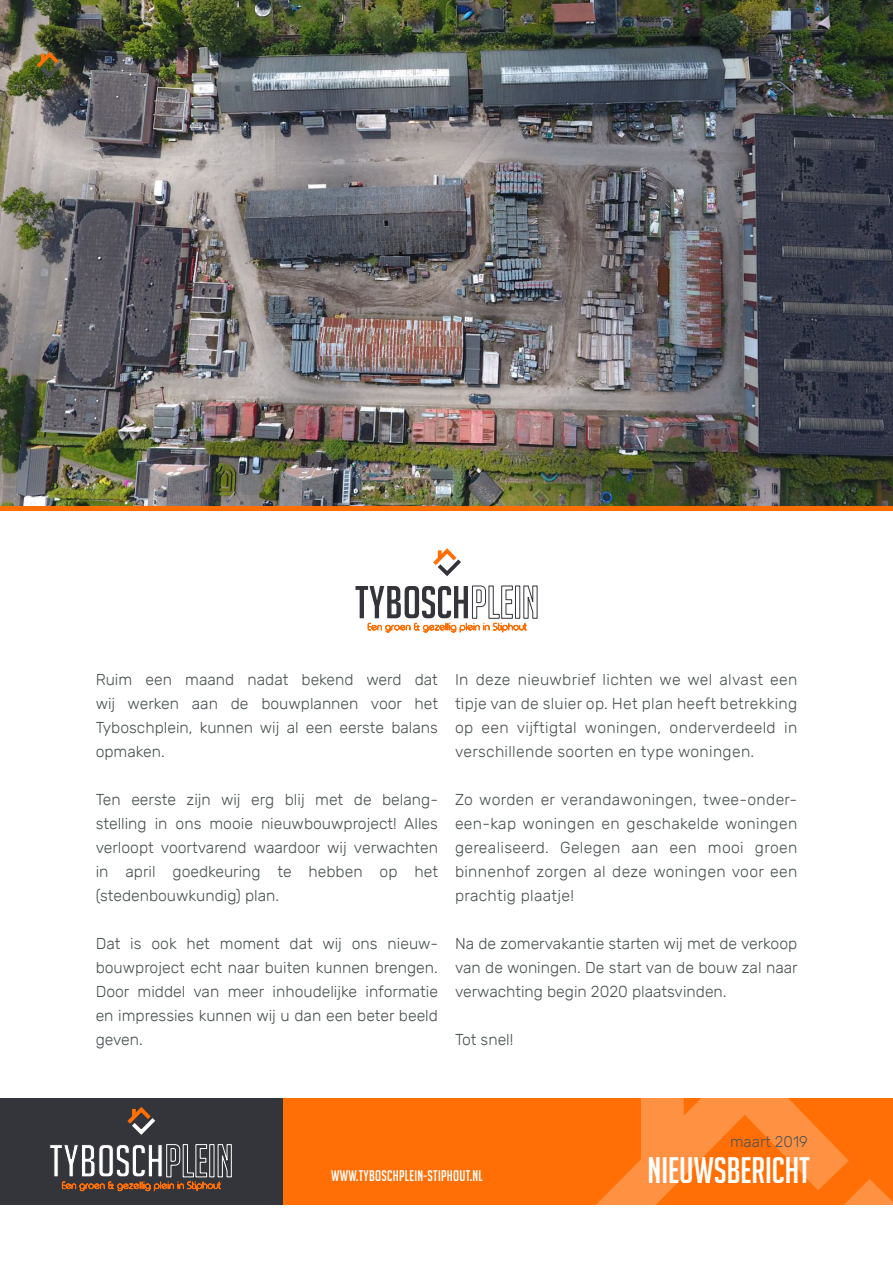
<style>
.page{position:relative;width:893px;height:1263px;background:#fff}
.page>*{position:absolute;margin:0;border:0;box-sizing:border-box;transform-origin:0 0}
.t1{font:36px "Big Noodle Titling";color:#fff}
.t2{font:300 15.75px/24px "Rubik";color:#4a5152;text-align:justify}
.t3{font:300 15.3px "Rubik";color:#525357}
.t4{font:15px "Big Noodle Titling";letter-spacing:.02em;color:#fff}
</style>
<div class="page">
<img style="left:0;top:0;width:893px;height:506px">
<svg style="left:34px;top:49px;width:31px;height:32px"></svg>
<hr style="left:0;top:506px;width:893px;height:4px;background:#ff6f05">
<div style="left:270px;top:1098px;width:623px;height:106px;background:#ff6f05"></div>
<div style="left:0;top:1098px;width:283px;height:106px;background:#34353a"></div>
<svg style="left:127px;top:1107px;width:29px;height:28px"></svg>
<svg style="left:50px;top:1144px;width:182px;height:47px"></svg>
<svg style="left:879px;top:1188px;width:14px;height:17px"></svg>
<svg style="left:587px;top:1098px;width:292px;height:107px"></svg>
<div style="left:641px;top:1098px;width:43px;height:54px;background:#ff9242"></div>
<svg style="left:433px;top:548px;width:28px;height:29px"></svg>
<svg style="left:355px;top:585px;width:183px;height:47px"></svg>
<p class="t2" style="left:96px;top:668px;width:344px">Ruim een maand nadat bekend werd dat wij werken aan de bouwplannen voor het Tyboschplein, kunnen wij al een eerste balans opmaken.</p>
<p class="t2" style="left:96px;top:788px;width:344px">Ten eerste zijn wij erg blij met de belang&shy;stelling in ons mooie nieuwbouwproject! Alles verloopt voortvarend waardoor wij verwachten in april goedkeuring te hebben op het (stedenbouwkundig) plan.</p>
<p class="t2" style="left:96px;top:932px;width:344px">Dat is ook het moment dat wij ons nieuw&shy;bouwproject echt naar buiten kunnen brengen.<br>Door middel van meer inhoudelijke informatie en impressies kunnen wij u dan een beter beeld geven.</p>
<p class="t2" style="left:455px;top:668px;width:344px">In deze nieuwbrief lichten we wel alvast een tipje van de sluier op. Het plan heeft betrekking op een vijftigtal woningen, onderverdeeld in verschillende soorten en type woningen.</p>
<p class="t2" style="left:455px;top:788px;width:344px">Zo worden er verandawoningen, twee-onder&shy;een-kap woningen en geschakelde woningen gerealiseerd. Gelegen aan een mooi groen binnenhof zorgen al deze woningen voor een prachtig plaatje!</p>
<p class="t2" style="left:455px;top:932px;width:344px">Na de zomervakantie starten wij met de verkoop van de woningen. De start van de bouw zal naar verwachting begin 2020 plaatsvinden.</p>
<p class="t2" style="left:455px;top:1028px;width:60px">Tot snel!</p>
<p class="t3" style="left:730px;top:1133px;width:79px">maart 2019</p>
<p class="t4" style="left:331px;top:1167px;width:153px">WWW.TYBOSCHPLEIN-STIPHOUT.NL</p>
<p class="t1" style="left:648px;top:1150px;width:164px">NIEUWSBERICHT</p>
</div>
